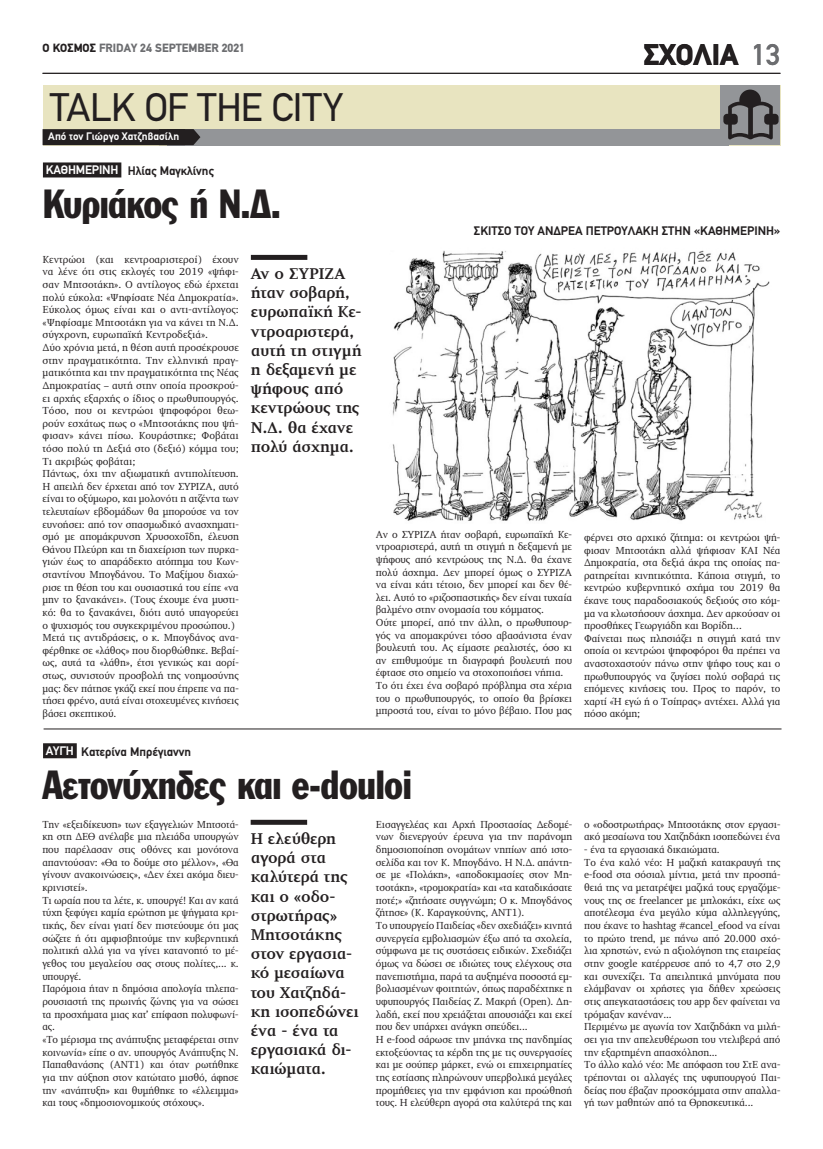
<style>
.page{position:relative;width:823px;height:1149px;background:#fff}
.page>*{position:absolute;margin:0;border:0;box-sizing:border-box;transform-origin:0 0}
.t1{font:40px "Franklin Gothic Greek Cond";letter-spacing:-.015em;color:#231f20}
.t2{font:40px "PF Din Text";letter-spacing:-.005em;color:#231f20}
.t3{font:900 30px "PF Din Text";color:#231f20}
.t4{font:700 16px/19.2px "PF Diplomat";letter-spacing:-.015em;color:#231f20}
.t5{font:700 12.5px "PF Din Text";color:#231f20}
.t6{font:700 12.5px "PF Din Text";letter-spacing:-.01em;color:#fff}
.t7{font:900 12px "PF Din Text";color:#6c6d70}
.t8{font:700 11px "PF Din Text";letter-spacing:.005em;color:#fff}
.t9{font:10.5px/12.6px "PF Diplomat";letter-spacing:-.01em;color:#231f20}
.s1{color:#231f20}
.s2{font-weight:500;color:#6c6d70}
.s3{color:#fff}
</style>
<div class="page">
<img style="left:392px;top:250px;width:378px;height:271px">
<hr style="left:43px;top:73px;width:737px;height:1px;background:#231f20">
<div style="left:43px;top:85px;width:737px;height:60px;background:#e8e4c0"></div>
<div style="left:167px;top:129px;width:561px;height:16px;background:#939598"></div>
<svg style="left:185px;top:129px;width:15px;height:16px"></svg>
<div style="left:43px;top:129px;width:142px;height:16px;background:#231f20"></div>
<div style="left:720px;top:85px;width:60px;height:60px;background:#939598"></div>
<svg style="left:723px;top:89px;width:55px;height:51px"></svg>
<div style="left:43px;top:162px;width:78px;height:15px;background:#231f20"></div>
<div style="left:251px;top:255px;width:56px;height:5px;background:#231f20"></div>
<div style="left:43px;top:743px;width:34px;height:15px;background:#231f20"></div>
<div style="left:250px;top:819px;width:57px;height:5px;background:#231f20"></div>
<hr style="left:44px;top:728px;width:737px;height:1px;background:#231f20">
<p class="t7" style="left:43px;top:40px;width:204px"><span class="s1">Ο ΚΟΣΜΟΣ</span> FRIDAY 24 SEPTEMBER 2021</p>
<h2 class="t3" style="left:643px;top:37px;width:138px">ΣΧΟΛΙΑ <span class="s2">13</span></h2>
<h1 class="t2" style="left:50px;top:84px;width:294px">TALK OF THE CITY</h1>
<p class="t8" style="left:48px;top:130px;width:132px">Από τον Γιώργο Χατζηβασίλη</p>
<p class="t6" style="left:46px;top:162px;width:74px">ΚΑΘΗΜΕΡΙΝΗ</p>
<h1 class="t1" style="left:43px;top:181px;width:240px">Κυριάκος ή Ν.Δ.</h1>
<p class="t5" style="left:128px;top:163px;width:88px">Ηλίας Μαγκλίνης</p>
<p class="t9" style="left:43px;top:253px;width:198px">Κεντρώοι (και κεντροαριστεροί) έχουν να λένε ότι στις εκλογές του 2019 «ψήφι&shy;σαν Μητσοτάκη». Ο αντίλογος εδώ έρχεται πολύ εύκολα: «Ψηφίσατε Νέα Δημοκρατία».<br>Εύκολος όμως είναι και ο αντι-αντίλογος: «Ψηφίσαμε Μητσοτάκη για να κάνει τη Ν.Δ. σύγχρονη, ευρωπαϊκή Κεντροδεξιά».<br>Δύο χρόνια μετά, η θέση αυτή προσέκρουσε στην πραγματικότητα. Την ελληνική πραγ&shy;ματικότητα και την πραγματικότητα της Νέας Δημοκρατίας – αυτή στην οποία προσκρού&shy;ει αρχής εξαρχής ο ίδιος ο πρωθυπουργός.<br>Τόσο, που οι κεντρώοι ψηφοφόροι θεω&shy;ρούν εσχάτως πως ο «Μητσοτάκης που ψή&shy;φισαν» κάνει πίσω. Κουράστηκε; Φοβάται τόσο πολύ τη Δεξιά στο (δεξιό) κόμμα του; Τι ακριβώς φοβάται;<br>Πάντως, όχι την αξιωματική αντιπολίτευση.<br>Η απειλή δεν έρχεται από τον ΣΥΡΙΖΑ, αυτό είναι το οξύμωρο, και μολονότι η ατζέντα των τελευταίων εβδομάδων θα μπορούσε να τον ευνοήσει: από τον σπασμωδικό ανασχηματι&shy;σμό με απομάκρυνση Χρυσοχοΐδη, έλευση Θάνου Πλεύρη και τη διαχείριση των πυρκα&shy;γιών έως το απαράδεκτο ατόπημα του Κων&shy;σταντίνου Μπογδάνου. Το Μαξίμου διαχώ&shy;ρισε τη θέση του και ουσιαστικά του είπε «να μην το ξανακάνει». (Τους έχουμε ένα μυστι&shy;κό: θα το ξανακάνει, διότι αυτό υπαγορεύει ο ψυχισμός του συγκεκριμένου προσώπου.)<br>Μετά τις αντιδράσεις, ο κ. Μπογδάνος ανα&shy;φέρθηκε σε «λάθος» που διορθώθηκε. Βεβαί&shy;ως, αυτά τα «λάθη», έτσι γενικώς και αορί&shy;στως, συνιστούν προσβολή της νοημοσύνης μας: δεν πάτησε γκάζι εκεί που έπρεπε να πα&shy;τήσει φρένο, αυτά είναι στοχευμένες κινήσεις βάσει σκεπτικού.</p>
<p class="t5" style="left:46px;top:744px;width:146px"><span class="s3">ΑΥΓΗ</span> Κατερίνα Μπρέγιαννη</p>
<h3 class="t4" style="left:251px;top:264px;width:112px">Αν ο ΣΥΡΙΖΑ ήταν σοβαρή, ευρωπαϊκή Κε&shy;ντροαριστερά, αυτή τη στιγμή η δεξαμενή με ψήφους από κεντρώους της<br>Ν.Δ. θα έχανε πολύ άσχημα.</h3>
<p class="t5" style="left:473px;top:224px;width:308px">ΣΚΙΤΣΟ ΤΟΥ ΑΝΔΡΕΑ ΠΕΤΡΟΥΛΑΚΗ ΣΤΗΝ «ΚΑΘΗΜΕΡΙΝΗ»</p>
<p class="t9" style="left:375px;top:528px;width:198px">Αν ο ΣΥΡΙΖΑ ήταν σοβαρή, ευρωπαϊκή Κε&shy;ντροαριστερά, αυτή τη στιγμή η δεξαμενή με ψήφους από κεντρώους της Ν.Δ. θα έχανε πολύ άσχημα. Δεν μπορεί όμως ο ΣΥΡΙΖΑ να είναι κάτι τέτοιο, δεν μπορεί και δεν θέ&shy;λει. Αυτό το «ριζοσπαστικής» δεν είναι τυχαία βαλμένο στην ονομασία του κόμματος.<br>Ούτε μπορεί, από την άλλη, ο πρωθυπουρ&shy;γός να απομακρύνει τόσο αβασάνιστα έναν βουλευτή του. Ας είμαστε ρεαλιστές, όσο κι αν επιθυμούμε τη διαγραφή βουλευτή που έφτασε στο σημείο να στοχοποιήσει νήπια.<br>Το ότι έχει ένα σοβαρό πρόβλημα στα χέρια του ο πρωθυπουργός, το οποίο θα βρίσκει μπροστά του, είναι το μόνο βέβαιο. Που μας</p>
<p class="t9" style="left:583px;top:531px;width:198px">φέρνει στο αρχικό ζήτημα: οι κεντρώοι ψή&shy;φισαν Μητσοτάκη αλλά ψήφισαν ΚΑΙ Νέα Δημοκρατία, στα δεξιά άκρα της οποίας πα&shy;ρατηρείται κινητικότητα. Κάποια στιγμή, το κεντρώο κυβερνητικό σχήμα του 2019 θα έκανε τους παραδοσιακούς δεξιούς στο κόμ&shy;μα να κλωτσήσουν άσχημα. Δεν αρκούσαν οι προσθήκες Γεωργιάδη και Βορίδη… Φαίνεται πως πλησιάζει η στιγμή κατά την οποία οι κεντρώοι ψηφοφόροι θα πρέπει να αναστοχαστούν πάνω στην ψήφο τους και ο πρωθυπουργός να ζυγίσει πολύ σοβαρά τις επόμενες κινήσεις του. Προς το παρόν, το χαρτί «Ή εγώ ή ο Τσίπρας» αντέχει. Αλλά για πόσο ακόμη;</p>
<h1 class="t1" style="left:42px;top:761px;width:370px">Αετονύχηδες και e-douloi</h1>
<p class="t9" style="left:42px;top:817px;width:198px">Την «εξειδίκευση» των εξαγγελιών Μητσοτά&shy;κη στη ΔΕΘ ανέλαβε μια πλειάδα υπουργών που παρέλασαν στις οθόνες και μονότονα απαντούσαν: «Θα το δούμε στο μέλλον», «Θα γίνουν ανακοινώσεις», «Δεν έχει ακόμα διευ&shy;κρινιστεί».<br>Τι ωραία που τα λέτε, κ. υπουργέ! Και αν κατά τύχη ξεφύγει καμία ερώτηση με ψήγματα κρι&shy;τικής, δεν είναι γιατί δεν πιστεύουμε ότι μας σώζετε ή ότι αμφισβητούμε την κυβερνητική πολιτική αλλά για να γίνει κατανοητό το μέ&shy;γεθος του μεγαλείου σας στους πολίτες,... κ. υπουργέ.<br>Παρόμοια ήταν η δημόσια απολογία τηλεπα&shy;ρουσιαστή της πρωινής ζώνης για να σώσει τα προσχήματα μιας κατ’ επίφαση πολυφωνί&shy;ας.<br>«Το μέρισμα της ανάπτυξης μεταφέρεται στην κοινωνία» είπε ο αν. υπουργός Ανάπτυξης Ν.<br>Παπαθανάσης (ΑΝΤ1) και όταν ρωτήθηκε για την αύξηση στον κατώτατο μισθό, άφησε την «ανάπτυξη» και θυμήθηκε το «έλλειμμα» και τους «δημοσιονομικούς στόχους».</p>
<h3 class="t4" style="left:250px;top:828px;width:110px">Η ελεύθερη αγορά στα καλύτερά της και ο «οδο&shy;στρωτήρας»<br>Μητσοτάκης στον εργασια&shy;κό μεσαίωνα του Χατζηδά&shy;κη ισοπεδώνει ένα - ένα τα εργασιακά δι&shy;καιώματα.</h3>
<p class="t9" style="left:375px;top:817px;width:198px">Εισαγγελέας και Αρχή Προστασίας Δεδομέ&shy;νων διενεργούν έρευνα για την παράνομη δημοσιοποίηση ονομάτων νηπίων από ιστο&shy;σελίδα και τον Κ. Μπογδάνο. Η Ν.Δ. απάντη&shy;σε με «Πολάκη», «αποδοκιμασίες στον Μη&shy;τσοτάκη», «τρομοκρατία» και «τα καταδικάσατε ποτέ;» «ζητήσατε συγγνώμη; Ο κ. Μπογδάνος ζήτησε» (Κ. Καραγκούνης, ΑΝΤ1).<br>Το υπουργείο Παιδείας «δεν σχεδιάζει» κινητά συνεργεία εμβολιασμών έξω από τα σχολεία, σύμφωνα με τις συστάσεις ειδικών. Σχεδιάζει όμως να δώσει σε ιδιώτες τους ελέγχους στα πανεπιστήμια, παρά τα αυξημένα ποσοστά εμ&shy;βολιασμένων φοιτητών, όπως παραδέχτηκε η υφυπουργός Παιδείας Ζ. Μακρή (Οpen). Δη&shy;λαδή, εκεί που χρειάζεται απουσιάζει και εκεί που δεν υπάρχει ανάγκη σπεύδει...<br>Η e-food σάρωσε την μπάνκα της πανδημίας εκτοξεύοντας τα κέρδη της με τις συνεργασίες και με σούπερ μάρκετ, ενώ οι επιχειρηματίες της εστίασης πληρώνουν υπερβολικά μεγάλες προμήθειες για την εμφάνιση και προώθησή τους. Η ελεύθερη αγορά στα καλύτερά της και</p>
<p class="t9" style="left:584px;top:817px;width:198px">ο «οδοστρωτήρας» Μητσοτάκης στον εργασι&shy;ακό μεσαίωνα του Χατζηδάκη ισοπεδώνει ένα</p>
<p class="t9" style="left:584px;top:843px;width:198px">- ένα τα εργασιακά δικαιώματα.<br>Το ένα καλό νέο: Η μαζική κατακραυγή της e-food στα σόσιαλ μίντια, μετά την προσπά&shy;θειά της να μετατρέψει μαζικά τους εργαζόμε&shy;νους της σε freelancer με μπλοκάκι, είχε ως αποτέλεσμα ένα μεγάλο κύμα αλληλεγγύης, που έκανε το hashtag #cancel_efood να είναι το πρώτο trend, με πάνω από 20.000 σχό&shy;λια χρηστών, ενώ η αξιολόγηση της εταιρείας στην google κατέρρευσε από το 4,7 στο 2,9 και συνεχίζει. Τα απειλητικά μηνύματα που ελάμβαναν οι χρήστες για δήθεν χρεώσεις στις απεγκαταστάσεις του app δεν φαίνεται να τρόμαξαν κανέναν...<br>Περιμένω με αγωνία τον Χατζηδάκη να μιλή&shy;σει για την απελευθέρωση του ντελιβερά από την εξαρτημένη απασχόληση...<br>Το άλλο καλό νέο: Με απόφαση του ΣτΕ ανα&shy;τρέπονται οι αλλαγές της υφυπουργού Παι&shy;δείας που έβαζαν προσκόμματα στην απαλλα&shy;γή των μαθητών από τα Θρησκευτικά...</p>
</div>
